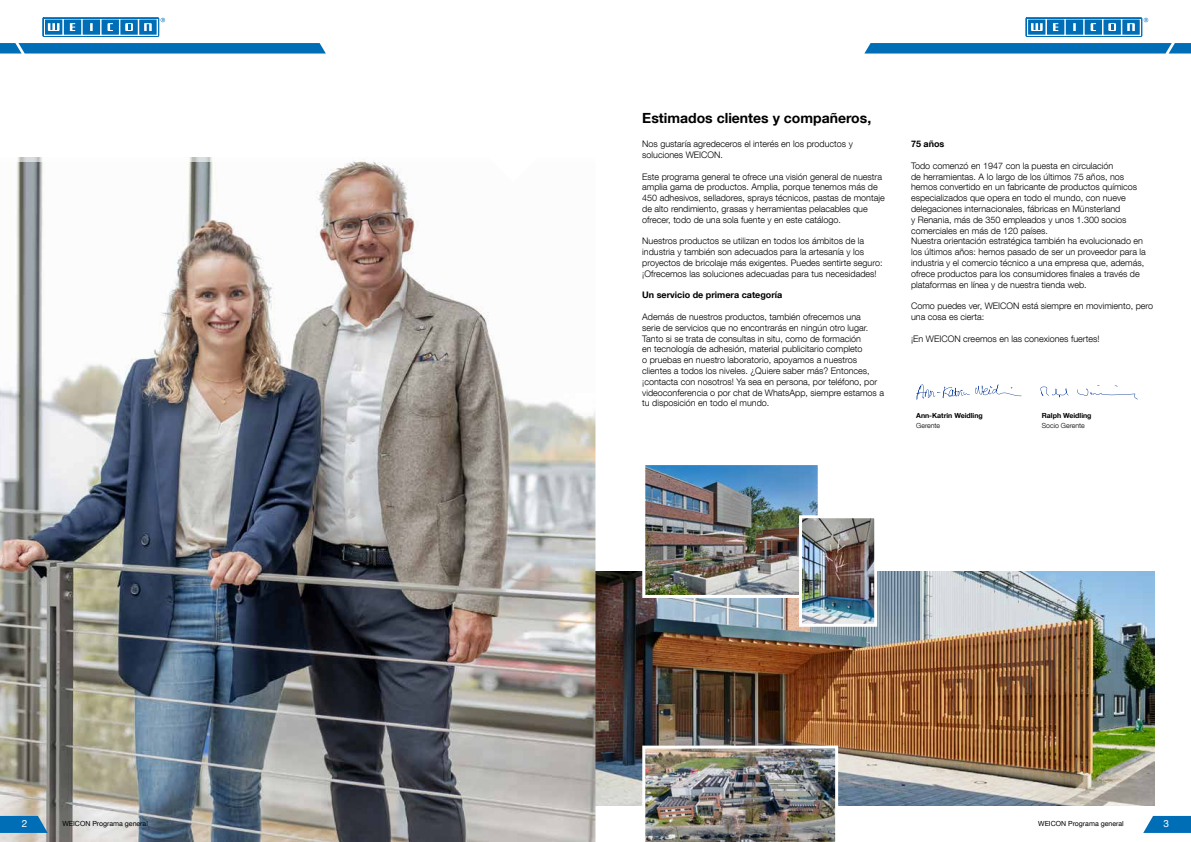
<style>
.page{position:relative;width:1191px;height:842px;background:#fff}
.page>*{position:absolute;margin:0;border:0;box-sizing:border-box;transform-origin:0 0}
.t1{font:700 14px "Helvetica Neue LT Com";color:#000}
.t2{font:10px "Helvetica Neue LT Com";color:#fff}
.t3{font:300 9px/10.8px "Helvetica Neue LT Com";color:#000}
.t4{font:700 9px "Helvetica Neue LT Com";color:#000}
.t5{font:7px "Helvetica Neue LT Com";color:#000}
.t6{font:700 7px "Helvetica Neue LT Com";color:#000}
.t7{font:300 7px "Helvetica Neue LT Com";color:#000}
</style>
<div class="page">
<img style="left:595px;top:571px;width:560px;height:235px">
<img style="left:642px;top:746px;width:196px;height:96px">
<img style="left:0;top:162px;width:595px;height:680px">
<svg style="left:43px;top:17px;width:122px;height:20px"></svg>
<svg style="left:487px;top:162px;width:52px;height:20px"></svg>
<svg style="left:1025px;top:17px;width:123px;height:20px"></svg>
<svg style="left:864px;top:43px;width:327px;height:11px;background:#1077bb"></svg>
<svg style="left:0;top:43px;width:326px;height:11px;background:#1077bb"></svg>
<img style="left:646px;top:466px;width:170px;height:128px">
<div style="left:642px;top:462px;width:178px;height:136px;border:3px solid #fff"></div>
<img style="left:803px;top:519px;width:70px;height:104px">
<div style="left:799px;top:515px;width:78px;height:112px;border:3px solid #fff"></div>
<svg style="left:0;top:816px;width:48px;height:17px"></svg>
<svg style="left:1143px;top:816px;width:48px;height:17px"></svg>
<svg style="left:1077px;top:385px;width:60px;height:15px"></svg>
<svg style="left:916px;top:384px;width:152px;height:16px"></svg>
<h1 class="t1" style="left:642px;top:110px;width:230px">Estimados clientes y compañeros,</h1>
<p class="t3" style="left:642px;top:138px;width:212px">Nos gustaría agredeceros el interés en los productos y soluciones WEICON.</p>
<p class="t3" style="left:642px;top:171px;width:244px">Este programa general te ofrece una visión general de nuestra amplia gama de productos. Amplia, porque tenemos más de 450 adhesivos, selladores, sprays técnicos, pastas de montaje de alto rendimiento, grasas y herramientas pelacables que ofrecer, todo de una sola fuente y en este catálogo.</p>
<p class="t3" style="left:642px;top:236px;width:242px">Nuestros productos se utilizan en todos los ámbitos de la industria y también son adecuados para la artesanía y los proyectos de bricolaje más exigentes. Puedes sentirte seguro: ¡Ofrecemos las soluciones adecuadas para tus necesidades!</p>
<p class="t4" style="left:642px;top:290px;width:142px">Un servicio de primera categoría</p>
<p class="t3" style="left:642px;top:311px;width:243px">Además de nuestros productos, también ofrecemos una<br>serie de servicios que no encontrarás en ningún otro lugar.<br>Tanto si se trata de consultas in situ, como de formación<br>en tecnología de adhesión, material publicitario completo<br>o pruebas en nuestro laboratorio, apoyamos a nuestros clientes a todos los niveles. ¿Quiere saber más? Entonces, ¡contacta con nosotros! Ya sea en persona, por teléfono, por videoconferencia o por chat de WhatsApp, siempre estamos a tu disposición en todo el mundo.</p>
<p class="t4" style="left:911px;top:138px;width:35px">75 años</p>
<p class="t3" style="left:911px;top:160px;width:236px">Todo comenzó en 1947 con la puesta en circulación<br>de herramientas. A lo largo de los últimos 75 años, nos hemos convertido en un fabricante de productos químicos especializados que opera en todo el mundo, con nueve delegaciones internacionales, fábricas en Münsterland<br>y Renania, más de 350 empleados y unos 1.300 socios comerciales en más de 120 países.<br>Nuestra orientación estratégica también ha evolucionado en los últimos años: hemos pasado de ser un proveedor para la industria y el comercio técnico a una empresa que, además, ofrece productos para los consumidores finales a través de plataformas en línea y de nuestra tienda web.</p>
<p class="t3" style="left:911px;top:300px;width:244px">Como puedes ver, WEICON está siempre en movimiento, pero una cosa es cierta:</p>
<p class="t3" style="left:911px;top:333px;width:190px">¡En WEICON creemos en las conexiones fuertes!</p>
<p class="t6" style="left:916px;top:411px;width:68px">Ann-Katrin Weidling</p>
<p class="t7" style="left:916px;top:421px;width:25px">Gerente</p>
<p class="t6" style="left:1041px;top:411px;width:51px">Ralph Weidling</p>
<p class="t7" style="left:1041px;top:421px;width:45px">Socio Gerente</p>
<p class="t2" style="left:22px;top:817px;width:7px">2</p>
<p class="t5" style="left:62px;top:819px;width:87px">WEICON Programa general</p>
<p class="t5" style="left:1038px;top:819px;width:87px">WEICON Programa general</p>
<p class="t2" style="left:1163px;top:817px;width:7px">3</p>
</div>
